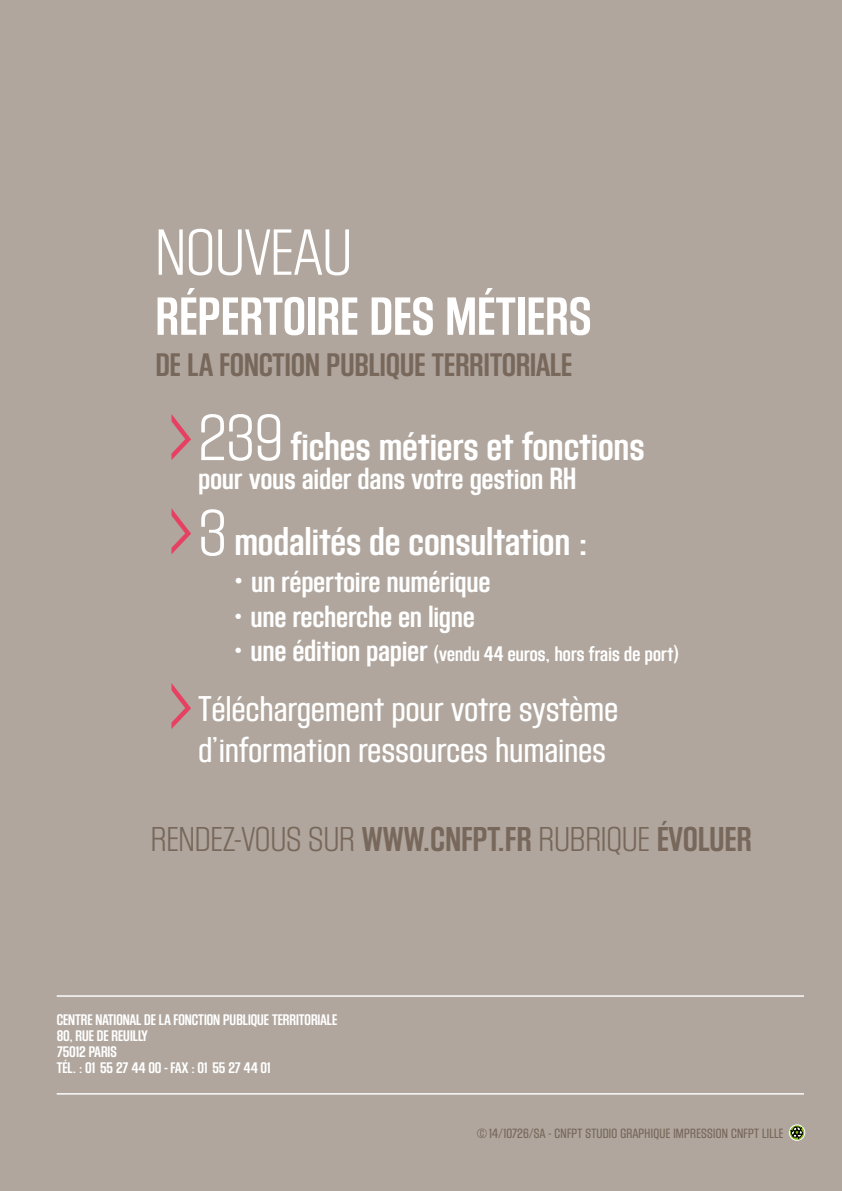
<style>
.page{position:relative;width:842px;height:1191px;background:#b0a69d}
.page>*{position:absolute;margin:0;border:0;box-sizing:border-box;transform-origin:0 0}
.t1{font:68px "Block Gothic Light Cond";color:#fff}
.t2{font:56px "Block Gothic Bold Cond";color:#fff}
.t3{font:42px "Block Gothic Bold Cond";letter-spacing:.01em;color:#fff}
.t4{font:37.4px/40.4px "Block Gothic Med Cond";letter-spacing:.01em;color:#fff}
.t5{font:36px "Block Gothic Light Cond";letter-spacing:.01em;color:#78685b}
.t6{font:34px "Block Gothic Bold Cond";color:#78685b}
.t7{font:32px "Block Gothic Bold Cond";letter-spacing:.01em;color:#fff}
.t8{font:22px "Block Gothic Bold Cond";letter-spacing:.01em;color:#fff}
.t9{font:16px/16px "Block Gothic Bold Cond";color:#fff}
.t10{font:14px "Block Gothic Med Cond";letter-spacing:.02em;color:#78685b}
.s1{font-family:"Block Gothic Light Cond";font-size:68px}
.s2{font-size:34px}
.s3{font-size:32px}
.s4{font-family:"Block Gothic Bold Cond"}
</style>
<div class="page">
<svg style="left:789px;top:1124px;width:16px;height:16px"></svg>
<div style="left:789px;top:1124px;width:16px;height:16px;border:1px solid #fff;border-radius:50%"></div>
<svg style="left:791px;top:1126px;width:11px;height:12px"></svg>
<hr style="left:57px;top:995px;width:747px;height:1px;background:#fff">
<hr style="left:57px;top:1093px;width:747px;height:1px;background:#fff">
<svg style="left:171px;top:414px;width:20px;height:46px"></svg>
<svg style="left:171px;top:508px;width:20px;height:46px"></svg>
<svg style="left:171px;top:683px;width:20px;height:46px"></svg>
<h1 class="t1" style="left:156px;top:217px;width:192px">NOUVEAU</h1>
<h2 class="t2" style="left:156px;top:287px;width:21px">répertoire</h2>
<h2 class="t2" style="left:370px;top:287px;width:127px">des métiers</h2>
<h3 class="t6" style="left:156px;top:346px;width:78px">delafonction</h3>
<h3 class="t6" style="left:326px;top:346px;width:14px">publique</h3>
<h3 class="t6" style="left:432px;top:346px;width:13px">territoriale</h3>
<h3 class="t3" style="left:198px;top:424px;width:447px"><span class="s1">239</span> fiches métiers et fonctions</h3>
<h3 class="t7" style="left:198px;top:461px;width:379px">pour vous aider dans votre gestion RH</h3>
<h3 class="t3" style="left:198px;top:519px;width:390px"><span class="s1">3</span> modalités de consultation :</h3>
<h3 class="t7" style="left:232px;top:564px;width:259px"><span class="s2">•</span> un répertoire numérique</h3>
<h3 class="t7" style="left:232px;top:599px;width:244px">• une recherche en ligne</h3>
<h3 class="t8" style="left:232px;top:642px;width:447px"><span class="s3">• une édition papier</span> (vendu 44 euros, hors frais de port)</h3>
<h3 class="t4" style="left:198px;top:690px;width:421px">Téléchargement pour votre système d’information ressources humaines</h3>
<h3 class="t5" style="left:151px;top:820px;width:602px">RENDEZ-VOUS SUR <span class="s4">WWW.CNFPT.FR</span> RUBRIQUE <span class="s4">ÉVOLUER</span></h3>
<p class="t9" style="left:57px;top:1012px;width:282px">CENTRE NATIONAL DE LA FONCTION PUBLIQUE TERRITORIALE<br>80, RUE DE REUILLY<br>75012 PARIS<br>TÉL. : 01 55 27 44 00 - FAX : 01 55 27 44 01</p>
<p class="t10" style="left:476px;top:1125px;width:215px">©14/10726/SA - CNFPT STUDIO GRAPHIQUE Impression</p>
<p class="t10" style="left:731px;top:1125px;width:41px">CNFPT Lille</p>
</div>
